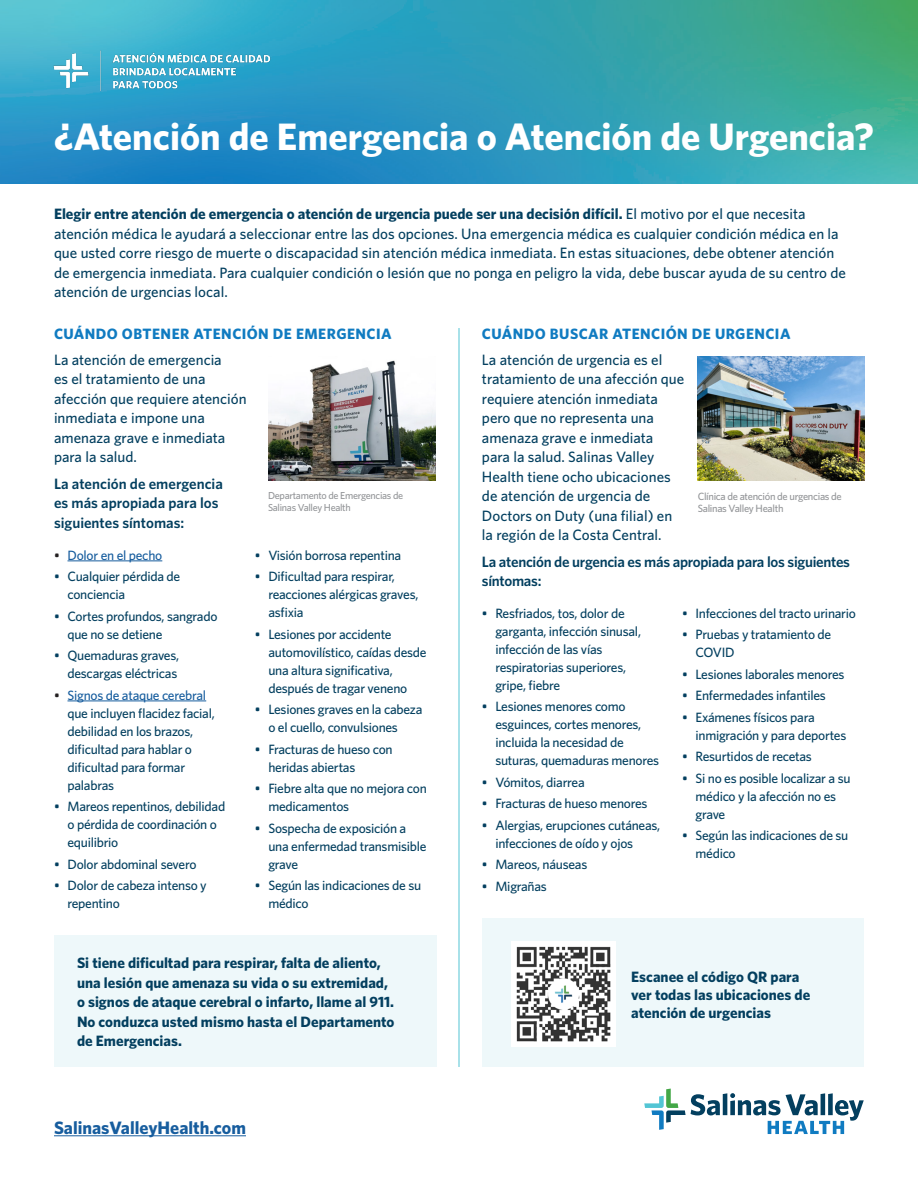
<style>
.page{position:relative;width:918px;height:1188px;background:#fff}
.page>*{position:absolute;margin:0;border:0;box-sizing:border-box;transform-origin:0 0}
.t1{font:700 38.25px "Whitney";color:#fff}
.t2{font:700 18px "Whitney";color:#175d9e}
.t3{font:500 15px/19.5px "Whitney";color:#033f5f}
.t4{font:700 15px/19.5px "Whitney";color:#033f5f;text-align:justify}
.t5{font:600 15px/19.5px "Whitney";letter-spacing:-.015em;color:#033f5f}
.t6{font:700 15px "Whitney";letter-spacing:.03em;color:#107bc1}
.t7{font:500 13.5px/18px "Whitney";letter-spacing:-.02em;color:#033f5f}
.t8{font:500 13.5px "Whitney";letter-spacing:-.02em;color:#175d9e}
.t9{font:500 10.5px/12.6px "Whitney";letter-spacing:-.03em;color:#939598}
.t10{font:500 10.2px "Whitney";letter-spacing:-.03em;color:#939598}
.s1{font-weight:700}
.s2{color:#231f20}
.s3{color:#175d9e}
</style>
<div class="page">
<img style="left:0;top:0;width:918px;height:184px">
<div style="left:54px;top:936px;width:382px;height:131px;background:#eef8fa"></div>
<div style="left:482px;top:918px;width:382px;height:149px;background:#eef8fa"></div>
<div style="left:511px;top:941px;width:105px;height:106px;background:#fff"></div>
<img style="left:516px;top:946px;width:95px;height:96px">
<hr style="left:54px;top:1135px;width:192px;height:1px;background:#175d9e">
<img style="left:268px;top:360px;width:168px;height:121px">
<img style="left:698px;top:356px;width:166px;height:125px">
<hr style="left:459px;top:328px;width:1px;height:739px;background:#52c5d4">
<hr style="left:68px;top:561px;width:94px;height:1px;background:#175d9e">
<hr style="left:68px;top:701px;width:138px;height:1px;background:#175d9e">
<img style="left:41px;top:7px;width:259px;height:130px">
<svg style="left:644px;top:1089px;width:220px;height:45px"></svg>
<p class="t1" style="left:54px;top:111px;width:821px">¿Atención de Emergencia o Atención de Urgencia?</p>
<p class="t3" style="left:54px;top:204px;width:793px"><span class="s1">Elegir entre atención de emergencia o atención de urgencia puede ser una decisión difícil.</span> El motivo por el que necesita atención médica le ayudará a seleccionar entre las dos opciones. Una emergencia médica es cualquier condición médica en la que usted corre riesgo de muerte o discapacidad sin atención médica inmediata. En estas situaciones, debe obtener atención de emergencia inmediata. Para cualquier condición o lesión que no ponga en peligro la vida, debe buscar ayuda de su centro de atención de urgencias local.</p>
<p class="t6" style="left:54px;top:323px;width:339px">CUÁNDO OBTENER ATENCIÓN DE EMERGENCIA</p>
<p class="t3" style="left:54px;top:350px;width:194px">La atención de emergencia<br>es el tratamiento de una afección que requiere atención inmediata e impone una amenaza grave e inmediata para la salud.</p>
<p class="t5" style="left:54px;top:473px;width:170px">La atención de emergencia es más apropiada para los siguientes síntomas:</p>
<p class="t6" style="left:482px;top:323px;width:310px">CUÁNDO BUSCAR ATENCIÓN DE URGENCIA</p>
<p class="t3" style="left:482px;top:350px;width:204px">La atención de urgencia es el tratamiento de una afección que requiere atención inmediata pero que no representa una amenaza grave e inmediata para la salud. Salinas Valley<br>Health tiene ocho ubicaciones de atención de urgencia de<br>Doctors on Duty (una filial) en la región de la Costa Central.</p>
<p class="t5" style="left:482px;top:551px;width:370px">La atención de urgencia es más apropiada para los siguientes síntomas:</p>
<p class="t7" style="left:495px;top:604px;width:147px;text-indent:-14px">• Resfriados, tos, dolor de garganta, infección sinusal, infección de las vías respiratorias superiores, gripe, fiebre</p>
<p class="t7" style="left:495px;top:697px;width:165px;text-indent:-14px">• Lesiones menores como esguinces, cortes menores, incluida la necesidad de suturas, quemaduras menores</p>
<p class="t7" style="left:482px;top:773px;width:104px">• Vómitos, diarrea</p>
<p class="t7" style="left:482px;top:794px;width:167px">• Fracturas de hueso menores</p>
<p class="t7" style="left:495px;top:816px;width:166px;text-indent:-14px">• Alergias, erupciones cutáneas, infecciones de oído y ojos</p>
<p class="t7" style="left:482px;top:855px;width:107px">• Mareos, náuseas</p>
<p class="t7" style="left:482px;top:877px;width:66px">• Migrañas</p>
<p class="t10" style="left:268px;top:488px;width:137px">Departamento de Emergencias de</p>
<p class="t10" style="left:268px;top:501px;width:84px">Salinas Valley Health</p>
<p class="t9" style="left:698px;top:489px;width:146px">Clínica de atención de urgencias de<br>Salinas Valley Health</p>
<p class="t8" style="left:54px;top:546px;width:110px"><span class="s2">•</span> Dolor en el pecho</p>
<p class="t7" style="left:68px;top:567px;width:114px;text-indent:-14px">• Cualquier pérdida de conciencia</p>
<p class="t7" style="left:68px;top:607px;width:151px;text-indent:-14px">• Cortes profundos, sangrado que no se detiene</p>
<p class="t7" style="left:54px;top:646px;width:127px;text-align:right">• Quemaduras graves, descargas eléctricas</p>
<p class="t7" style="left:68px;top:686px;width:149px;text-indent:-14px"><span class="s2">•</span> <span class="s3">Signos de ataque cerebral </span>que incluyen flacidez facial, debilidad en los brazos, dificultad para hablar o dificultad para formar palabras</p>
<p class="t7" style="left:68px;top:797px;width:159px;text-indent:-14px">• Mareos repentinos, debilidad o pérdida de coordinación o equilibrio</p>
<p class="t7" style="left:54px;top:855px;width:144px">• Dolor abdominal severo</p>
<p class="t7" style="left:68px;top:876px;width:141px;text-indent:-14px">• Dolor de cabeza intenso y repentino</p>
<p class="t7" style="left:255px;top:546px;width:148px">• Visión borrosa repentina</p>
<p class="t7" style="left:268px;top:567px;width:152px;text-indent:-14px">• Dificultad para respirar, reacciones alérgicas graves, asfixia</p>
<p class="t7" style="left:268px;top:625px;width:160px;text-indent:-14px">• Lesiones por accidente automovilístico, caídas desde una altura significativa, después de tragar veneno</p>
<p class="t7" style="left:268px;top:700px;width:156px;text-indent:-14px">• Lesiones graves en la cabeza o el cuello, convulsiones</p>
<p class="t7" style="left:268px;top:740px;width:126px;text-indent:-14px">• Fracturas de hueso con heridas abiertas</p>
<p class="t7" style="left:268px;top:779px;width:160px;text-indent:-14px">• Fiebre alta que no mejora con medicamentos</p>
<p class="t7" style="left:268px;top:819px;width:160px;text-indent:-14px">• Sospecha de exposición a una enfermedad transmisible grave</p>
<p class="t7" style="left:268px;top:876px;width:154px;text-indent:-14px">• Según las indicaciones de su médico</p>
<p class="t7" style="left:682px;top:604px;width:175px">• Infecciones del tracto urinario</p>
<p class="t7" style="left:696px;top:625px;width:137px;text-indent:-14px">• Pruebas y tratamiento de<br>COVID</p>
<p class="t7" style="left:682px;top:665px;width:164px">• Lesiones laborales menores</p>
<p class="t7" style="left:682px;top:686px;width:145px">• Enfermedades infantiles</p>
<p class="t7" style="left:696px;top:708px;width:152px;text-indent:-14px">• Exámenes físicos para inmigración y para deportes</p>
<p class="t7" style="left:682px;top:747px;width:131px">• Resurtidos de recetas</p>
<p class="t7" style="left:696px;top:769px;width:157px;text-indent:-14px">• Si no es posible localizar a su médico y la afección no es grave</p>
<p class="t7" style="left:696px;top:826px;width:154px;text-indent:-14px">• Según las indicaciones de su médico</p>
<p class="t4" style="left:77px;top:953px;width:305px">Si tiene dificultad para respirar, falta de aliento,</p>
<p class="t4" style="left:77px;top:972px;width:313px">una lesión que amenaza su vida o su extremidad,</p>
<p class="t4" style="left:77px;top:992px;width:319px">o signos de ataque cerebral o infarto, llame al 911.<br>No conduzca usted mismo hasta el Departamento de Emergencias.</p>
<p class="t2" style="left:54px;top:1116px;width:194px">SalinasValleyHealth.com</p>
<p class="t4" style="left:631px;top:967px;width:181px;line-height:18px;text-align:left">Escanee el código QR para ver todas las ubicaciones de atención de urgencias</p>
</div>
